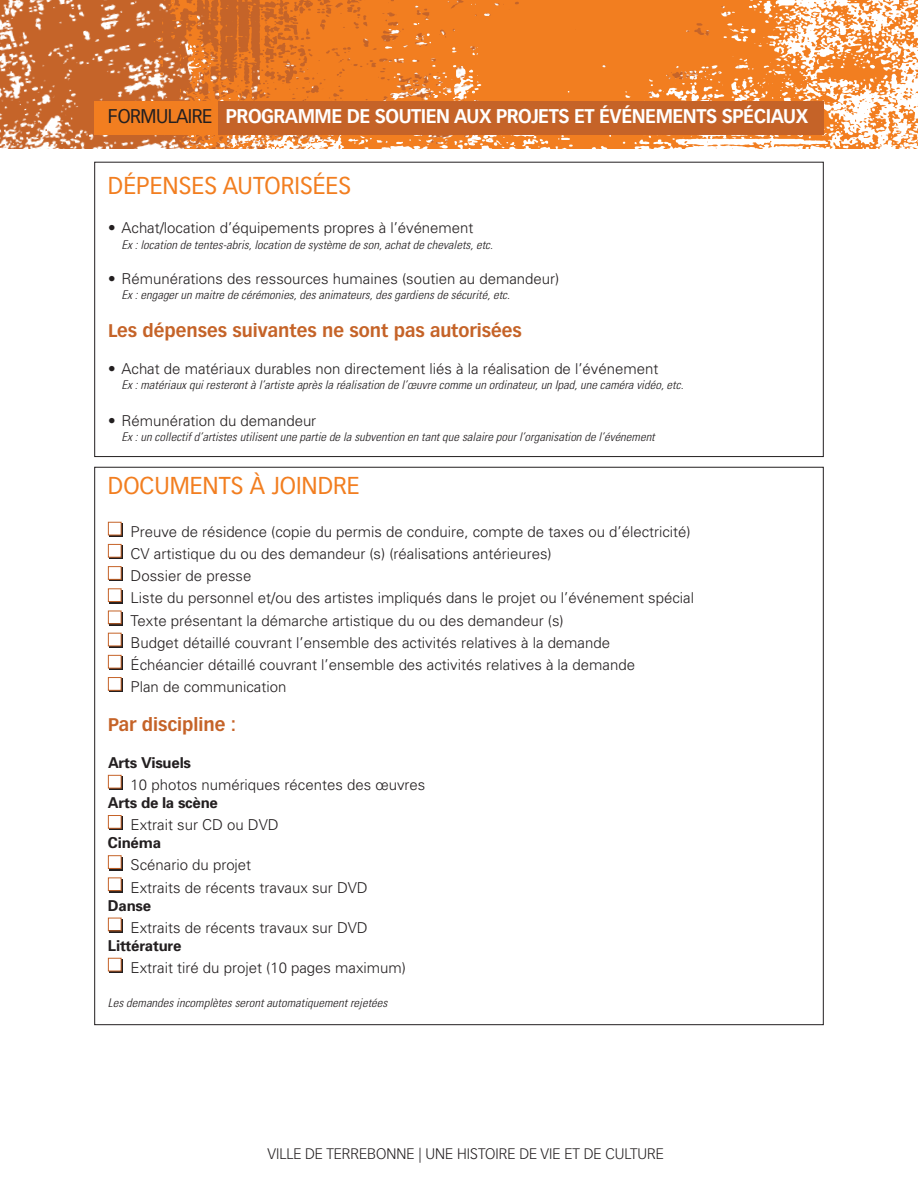
<style>
.page{position:relative;width:918px;height:1188px;background:#fff}
.page>*{position:absolute;margin:0;border:0;box-sizing:border-box;transform-origin:0 0}
.t1{font:24px "Vectora LH";color:#f27e20;scale:.96 1}
.t2{font:700 19.5px "Vectora LH";letter-spacing:-.025em;color:#fff;scale:.94 1}
.t3{font:700 18px "Vectora LH";color:#c56328}
.t4{font:300 15px/22.2px "Univers";color:#231f20}
.t5{font:700 15px "Univers";letter-spacing:-.015em;color:#231f20}
.t6{font:300 15px "Vectora LH";color:#231f20}
.t7{font:italic 300 condensed 12px "Univers";letter-spacing:.005em;color:#231f20;scale:1.05 1}
.s1{font-weight:400;color:#231f20}
</style>
<div class="page">
<img style="left:0;top:0;width:148px;height:148px">
<img style="left:148px;top:0;width:770px;height:148px">
<div style="left:94px;top:101px;width:730px;height:34px;background:#c56328"></div>
<div style="left:94px;top:101px;width:124px;height:34px;background:#f27e20"></div>
<svg style="left:110px;top:523px;width:13px;height:14px"></svg>
<div style="left:109px;top:523px;width:12px;height:12px;background:#fff"></div>
<div style="left:108px;top:522px;width:14px;height:13px;border:1px solid #c56328"></div>
<div style="left:110px;top:546px;width:13px;height:13px;background:#231f20"></div>
<div style="left:109px;top:545px;width:12px;height:12px;background:#fff"></div>
<div style="left:108px;top:544px;width:14px;height:14px;border:1px solid #c56328"></div>
<div style="left:110px;top:568px;width:13px;height:13px;background:#231f20"></div>
<div style="left:109px;top:567px;width:12px;height:12px;background:#fff"></div>
<div style="left:108px;top:566px;width:14px;height:14px;border:1px solid #c56328"></div>
<div style="left:110px;top:590px;width:13px;height:13px;background:#231f20"></div>
<div style="left:109px;top:589px;width:12px;height:12px;background:#fff"></div>
<div style="left:108px;top:588px;width:14px;height:14px;border:1px solid #c56328"></div>
<svg style="left:110px;top:612px;width:13px;height:14px"></svg>
<div style="left:109px;top:611px;width:12px;height:12px;background:#fff"></div>
<div style="left:108px;top:611px;width:14px;height:13px;border:1px solid #c56328"></div>
<svg style="left:110px;top:634px;width:13px;height:14px"></svg>
<div style="left:109px;top:634px;width:12px;height:12px;background:#fff"></div>
<div style="left:108px;top:633px;width:14px;height:13px;border:1px solid #c56328"></div>
<svg style="left:110px;top:656px;width:13px;height:14px"></svg>
<div style="left:109px;top:656px;width:12px;height:12px;background:#fff"></div>
<div style="left:108px;top:655px;width:14px;height:13px;border:1px solid #c56328"></div>
<div style="left:110px;top:679px;width:13px;height:13px;background:#231f20"></div>
<div style="left:109px;top:678px;width:12px;height:12px;background:#fff"></div>
<div style="left:108px;top:677px;width:14px;height:14px;border:1px solid #c56328"></div>
<svg style="left:110px;top:776px;width:13px;height:14px"></svg>
<div style="left:109px;top:776px;width:12px;height:12px;background:#fff"></div>
<div style="left:108px;top:775px;width:14px;height:13px;border:1px solid #c56328"></div>
<div style="left:110px;top:817px;width:13px;height:13px;background:#231f20"></div>
<div style="left:109px;top:816px;width:12px;height:12px;background:#fff"></div>
<div style="left:108px;top:815px;width:14px;height:14px;border:1px solid #c56328"></div>
<div style="left:110px;top:857px;width:13px;height:13px;background:#231f20"></div>
<div style="left:109px;top:856px;width:12px;height:12px;background:#fff"></div>
<div style="left:108px;top:855px;width:14px;height:14px;border:1px solid #c56328"></div>
<div style="left:110px;top:879px;width:13px;height:14px;background:#372721"></div>
<div style="left:109px;top:878px;width:12px;height:12px;background:#fff"></div>
<div style="left:108px;top:878px;width:14px;height:13px;border:1px solid #c56328"></div>
<svg style="left:110px;top:919px;width:13px;height:14px"></svg>
<div style="left:109px;top:918px;width:12px;height:12px;background:#fff"></div>
<div style="left:108px;top:918px;width:14px;height:13px;border:1px solid #c56328"></div>
<svg style="left:110px;top:959px;width:13px;height:14px"></svg>
<div style="left:109px;top:959px;width:12px;height:12px;background:#fff"></div>
<div style="left:108px;top:958px;width:14px;height:13px;border:1px solid #c56328"></div>
<h2 class="t2" style="left:108px;top:108px;width:746px"><span class="s1">FORMULAIRE</span> PROGRAMME DE SOUTIEN AUX PROJETS ET ÉVÉNEMENTS SPÉCIAUX</h2>
<h1 class="t1" style="left:108px;top:175px;width:255px">DÉPENSES AUTORISÉES</h1>
<p class="t4" style="left:108px;top:218px;width:367px">• Achat/location d’équipements propres à l’événement</p>
<p class="t7" style="left:121px;top:240px;width:355px">Ex : location de tentes-abris, location de système de son, achat de chevalets, etc.</p>
<p class="t4" style="left:108px;top:268px;width:453px">• Rémunérations des ressources humaines (soutien au demandeur)</p>
<p class="t7" style="left:121px;top:291px;width:371px">Ex : engager un maitre de cérémonies, des animateurs, des gardiens de sécurité, etc.</p>
<p class="t3" style="left:108px;top:323px;width:415px">Les dépenses suivantes ne sont pas autorisées</p>
<p class="t4" style="left:108px;top:358px;width:552px">• Achat de matériaux durables non directement liés à la réalisation de l’événement</p>
<p class="t7" style="left:121px;top:381px;width:537px">Ex : matériaux qui resteront à l’artiste après la réalisation de l’œuvre comme un ordinateur, un Ipad, une caméra vidéo, etc.</p>
<p class="t4" style="left:108px;top:411px;width:210px">• Rémunération du demandeur</p>
<p class="t7" style="left:121px;top:432px;width:509px">Ex : un collectif d’artistes utilisent une partie de la subvention en tant que salaire pour l’organisation de l’événement</p>
<h1 class="t1" style="left:108px;top:475px;width:264px">DOCUMENTS À JOINDRE</h1>
<p class="t4" style="left:131px;top:522px;width:565px">Preuve de résidence (copie du permis de conduire, compte de taxes ou d’électricité)<br>CV artistique du ou des demandeur (s) (réalisations antérieures)<br>Dossier de presse<br>Liste du personnel et/ou des artistes impliqués dans le projet ou l’événement spécial Texte présentant la démarche artistique du ou des demandeur (s)<br>Budget détaillé couvrant l’ensemble des activités relatives à la demande<br>Échéancier détaillé couvrant l’ensemble des activités relatives à la demande<br>Plan de communication</p>
<p class="t3" style="left:108px;top:717px;width:130px">Par discipline :</p>
<p class="t5" style="left:108px;top:757px;width:85px">Arts Visuels</p>
<p class="t4" style="left:131px;top:775px;width:296px">10 photos numériques récentes des œuvres</p>
<p class="t5" style="left:108px;top:797px;width:111px">Arts de la scène</p>
<p class="t4" style="left:131px;top:815px;width:150px">Extrait sur CD ou DVD</p>
<p class="t5" style="left:108px;top:837px;width:55px">Cinéma</p>
<p class="t4" style="left:131px;top:855px;width:239px">Scénario du projet<br>Extraits de récents travaux sur DVD</p>
<p class="t5" style="left:108px;top:900px;width:45px">Danse</p>
<p class="t4" style="left:131px;top:918px;width:239px">Extraits de récents travaux sur DVD</p>
<p class="t5" style="left:108px;top:940px;width:75px">Littérature</p>
<p class="t4" style="left:131px;top:958px;width:277px">Extrait tiré du projet (10 pages maximum)</p>
<p class="t7" style="left:108px;top:998px;width:268px">Les demandes incomplètes seront automatiquement rejetées</p>
<p class="t6" style="left:268px;top:1147px;width:398px">VILLE DE TERREBONNE | UNE HISTOIRE DE VIE ET DE CULTURE</p>
</div>
